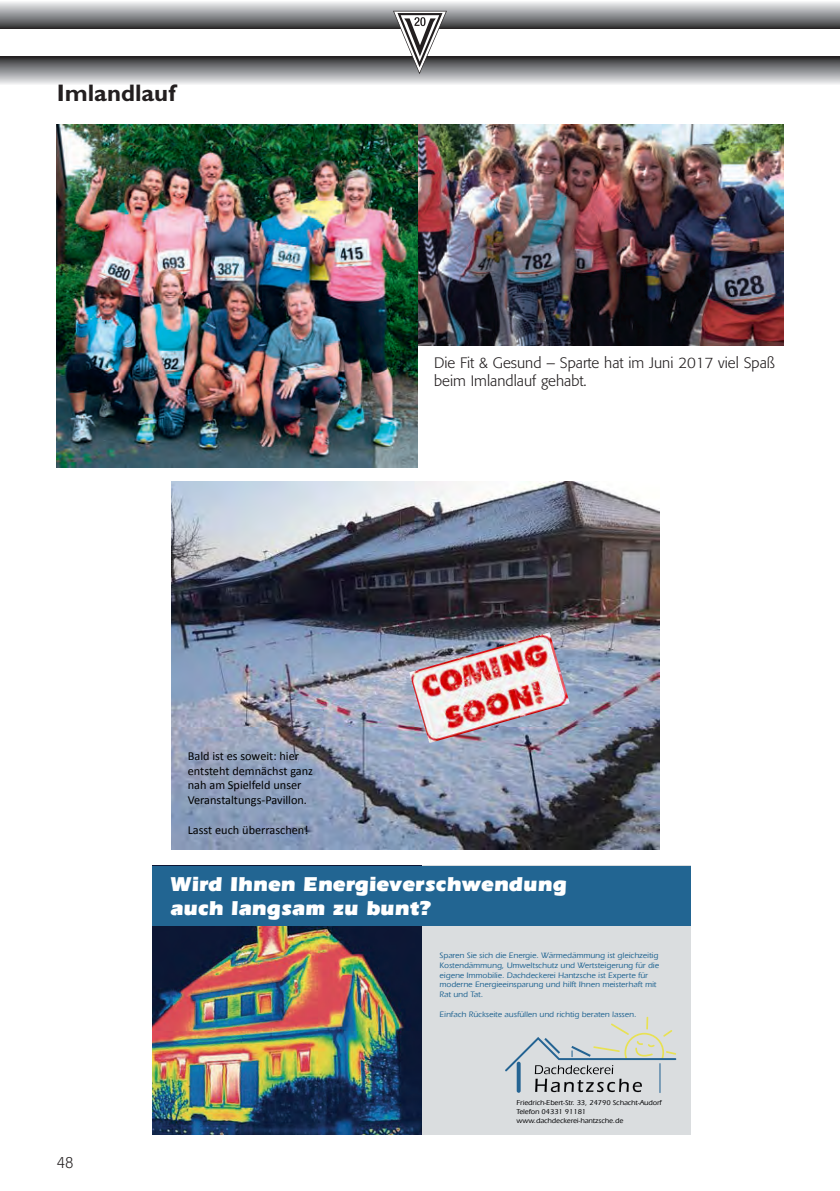
<style>
.page{position:relative;width:840px;height:1191px;background:#fff}
.page>*{position:absolute;margin:0;border:0;box-sizing:border-box;transform-origin:0 0}
.t1{font:700 24px "Gill Sans Std";color:#231f20}
.t2{font:900 20.6px/24.8px "ITC Eras LT";color:#fff}
.t3{font:300 16px "Formata";color:#231f20;scale:.9 1}
.t4{font:300 15px/18px "Formata";color:#231f20}
.t5{font:12.2px/14.8px "Calibri";color:#000}
.t6{font:500 8.2px/9.8px "ITC Eras LT";color:#226592}
.t7{font:500 7.2px/8.6px "ITC Eras LT";color:#010103}
</style>
<div class="page">
<div style="left:0;top:0;width:839px;height:28px;background:linear-gradient(to bottom,#fbfcff,#3f4043)"></div>
<div style="left:0;top:57px;width:839px;height:28px;background:linear-gradient(to bottom,#303133,#ecedf0)"></div>
<svg style="left:393px;top:11px;width:53px;height:63px"></svg>
<svg style="left:420px;top:17px;width:5px;height:9px"></svg>
<img style="left:417px;top:125px;width:365px;height:221px">
<img style="left:57px;top:125px;width:360px;height:343px">
<img style="left:171px;top:481px;width:487px;height:368px">
<img style="left:409px;top:632px;width:160px;height:111px">
<div style="left:406px;top:865px;width:284px;height:269px;background:#dadddf"></div>
<img style="left:152px;top:925px;width:269px;height:209px">
<div style="left:152px;top:865px;width:538px;height:60px;background:#226592"></div>
<hr style="left:659px;top:1063px;width:1px;height:30px;background:#256493">
<svg style="left:505px;top:1016px;width:171px;height:76px"></svg>
<h1 class="t1" style="left:57px;top:79px;width:120px">Imlandlauf</h1>
<h3 class="t4" style="left:434px;top:353px;width:342px">Die Fit &amp; Gesund – Sparte hat im Juni 2017 viel Spaß beim Imlandlauf gehabt.</h3>
<h3 class="t5" style="left:188px;top:748px;width:127px">Bald ist es soweit: hier entsteht demnächst ganz nah am Spielfeld unser<br>Veranstaltungs-Pavillon.</h3>
<h3 class="t5" style="left:188px;top:822px;width:122px">Lasst euch überraschen!</h3>
<h2 class="t2" style="left:170px;top:871px;width:398px">Wird Ihnen Energieverschwendung auch langsam zu bunt?</h2>
<p class="t6" style="left:439px;top:950px;width:221px">Sparen Sie sich die Energie. Wärmedämmung ist gleichzeitig Kostendämmung, Umweltschutz und Wertsteigerung für die eigene Immobilie. Dachdeckerei Hantzsche ist Experte für moderne Energieeinsparung und hilft Ihnen meisterhaft mit Rat und Tat.</p>
<p class="t6" style="left:439px;top:1009px;width:198px">Einfach Rückseite ausfüllen und richtig beraten lassen.</p>
<h3 class="t3" style="left:57px;top:1153px;width:20px">48</h3>
<p class="t7" style="left:516px;top:1098px;width:147px">Friedrich-Ebert-Str. 33, 24790 Schacht-Audorf<br>Telefon 04331 91181 www.dachdeckerei-hantzsche.de</p>
</div>
